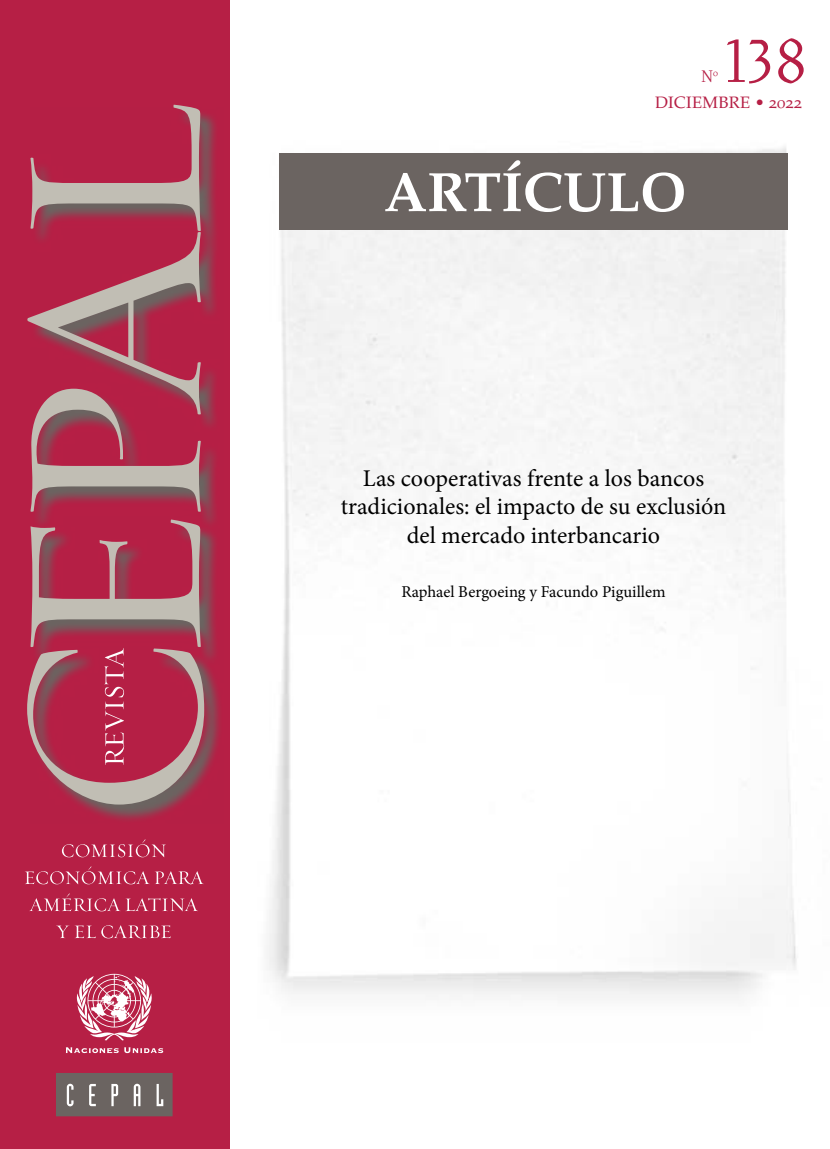
<style>
.page{position:relative;width:830px;height:1149px;background:#fff}
.page>*{position:absolute;margin:0;border:0;box-sizing:border-box;transform-origin:0 0}
.t1{font:300 76.5px "Vendetta OT";color:#b61f45;scale:.95 1}
.t2{font:700 55.5px "Palatino LT Std";color:#fff}
.t3{font:24px/28.8px "Minion Pro";color:#000;text-align:center}
.t4{font:300 21px "Vendetta OT";color:#b61f45;scale:.95 1}
.t5{font:16.5px "Minion Pro";color:#000}
.t6{font:16.5px "Palatino LT Std";letter-spacing:.02em;color:#b61f45}
.s1{font-size:15px}
</style>
<div class="page">
<img style="left:229px;top:0;width:568px;height:1148px">
<div style="left:0;top:0;width:229px;height:1148px;background:#b61f45"></div>
<svg style="left:81px;top:114px;width:138px;height:706px"></svg>
<svg style="left:27px;top:104px;width:177px;height:700px"></svg>
<div style="left:279px;top:153px;width:508px;height:77px;background:#6b6461"></div>
<svg style="left:66px;top:1047px;width:97px;height:5px"></svg>
<div style="left:56px;top:1073px;width:116px;height:42px;background:#6b6461"></div>
<svg style="left:67px;top:1083px;width:6px;height:22px"></svg>
<svg style="left:89px;top:1083px;width:7px;height:22px"></svg>
<svg style="left:111px;top:1083px;width:7px;height:22px"></svg>
<svg style="left:134px;top:1083px;width:6px;height:22px"></svg>
<svg style="left:156px;top:1083px;width:7px;height:22px"></svg>
<svg style="left:76px;top:973px;width:76px;height:67px"></svg>
<svg style="left:56px;top:925px;width:115px;height:13px"></svg>
<svg style="left:29px;top:893px;width:169px;height:18px"></svg>
<svg style="left:25px;top:866px;width:179px;height:18px"></svg>
<svg style="left:62px;top:839px;width:104px;height:18px"></svg>
<svg style="left:104px;top:647px;width:20px;height:117px"></svg>
<p class="t4" style="left:700px;top:66px;width:20px">N<span class="s1">º</span></p>
<h1 class="t1" style="left:724px;top:23px;width:89px">138</h1>
<p class="t6" style="left:654px;top:93px;width:148px">DICIEMBRE • 2022</p>
<h2 class="t2" style="left:384px;top:160px;width:304px">ARTÍCULO</h2>
<p class="t3" style="left:340px;top:463px;width:387px">Las cooperativas frente a los bancos tradicionales: el impacto de su exclusión del mercado interbancario</p>
<p class="t5" style="left:401px;top:580px;width:266px">Raphael Bergoeing y Facundo Piguillem</p>
</div>
